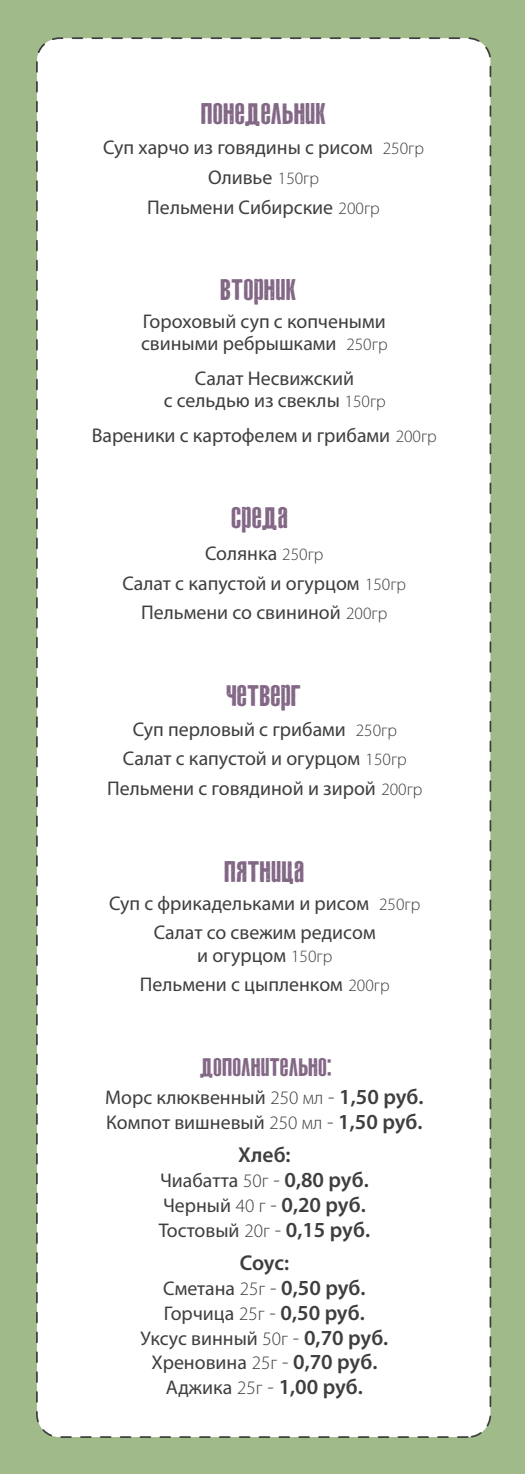
<style>
.page{position:relative;width:525px;height:1474px;background:#fff}
.page>*{position:absolute;margin:0;border:0;box-sizing:border-box;transform-origin:0 0}
.t1{font:700 34.65px "ASPHALTICGRAINRUSBYLYAJKA";letter-spacing:.025em;color:#826685}
.t2{font:700 29.75px "ASPHALTICGRAINRUSBYLYAJKA";letter-spacing:.025em;color:#826685}
.t3{font:600 21.53px/24.8px "Myriad Pro";color:#3e3e3f;text-align:center}
.t4{font:19.78px/29.8px "Myriad Pro";color:#3e3e3f;text-align:center}
.s1{font-weight:300;font-size:17.32px}
.s2{font-weight:300;font-size:19.07px}
.s3{font-weight:300;font-size:21.53px}
.s4{font-weight:600;font-size:21.53px}
.s5{font-weight:400;font-size:19.78px}
.s6{font-weight:300}
</style>
<div class="page">
<div style="left:0;top:0;width:525px;height:1473px;background:#a1ba8a"></div>
<div style="left:37px;top:38px;width:453px;height:1398px;background:#fff;border-radius:23px"></div>
<h1 class="t1" style="left:201px;top:89px;width:126px">понедельник</h1>
<p class="t4" style="left:103px;top:133px;width:322px">Суп харчо из говядины с рисом <span class="s1">250гр<br></span>Оливье <span class="s1">150гр<br></span>Пельмени Сибирские <span class="s1">200гр</span></p>
<h1 class="t1" style="left:220px;top:266px;width:77px">вторник</h1>
<p class="t4" style="left:141px;top:310px;width:248px;line-height:22.4px;text-align:left">Гороховый суп с копчеными свиными ребрышками <span class="s1">250гр</span></p>
<p class="t4" style="left:164px;top:367px;width:224px;line-height:22.4px">Салат Несвижский<br>с сельдью из свеклы <span class="s1">150гр</span></p>
<p class="t4" style="left:92px;top:420px;width:347px">Вареники с картофелем и грибами <span class="s1">200гр</span></p>
<h1 class="t1" style="left:232px;top:494px;width:57px">среда</h1>
<p class="t4" style="left:122px;top:538px;width:285px">Солянка <span class="s1">250гр<br></span>Салат с капустой и огурцом <span class="s1">150гр<br></span>Пельмени со свининой <span class="s1">200гр</span></p>
<h1 class="t1" style="left:226px;top:671px;width:76px">четверг</h1>
<p class="t4" style="left:107px;top:713px;width:317px">Суп перловый с грибами <span class="s1">250гр<br></span>Салат с капустой и огурцом <span class="s1">150гр<br></span>Пельмени с говядиной и зирой <span class="s1">200гр</span></p>
<h1 class="t1" style="left:225px;top:847px;width:81px">пятница</h1>
<p class="t4" style="left:109px;top:887px;width:313px">Суп с фрикадельками и рисом <span class="s1">250гр<br></span>Салат со свежим редисом</p>
<p class="t4" style="left:140px;top:939px;width:251px">и огурцом <span class="s1">150гр<br></span>Пельмени с цыпленком <span class="s1">200гр</span></p>
<h2 class="t2" style="left:200px;top:1045px;width:132px">дополнительно:</h2>
<p class="t4" style="left:105px;top:1084px;width:320px;line-height:24.8px;text-align:left">Морс клюквенный <span class="s2">250 мл</span> <span class="s3">-</span> <span class="s4">1,50 руб.<br></span>Компот вишневый <span class="s2">250 мл</span> <span class="s3">-</span> <span class="s4">1,50 руб.</span></p>
<p class="t3" style="left:238px;top:1142px;width:54px">Хлеб:</p>
<p class="t4" style="left:160px;top:1165px;width:210px">Чиабатта <span class="s2">50г</span> <span class="s3">-</span> <span class="s4">0,80 руб.</span></p>
<p class="t3" style="left:163px;top:1192px;width:204px"><span class="s5">Черный</span> <span class="s2">40 г</span> <span class="s6">-</span> 0,20 руб.</p>
<p class="t4" style="left:159px;top:1214px;width:213px">Тостовый <span class="s2">20г</span> <span class="s3">-</span> <span class="s4">0,15 руб.</span></p>
<p class="t3" style="left:163px;top:1250px;width:204px">Соус:<br><span class="s5">Сметана</span> <span class="s2">25г</span> <span class="s6">-</span> 0,50 руб.<br><span class="s5">Горчица</span> <span class="s2">25г</span> <span class="s6">-</span> 0,50 руб.</p>
<p class="t4" style="left:140px;top:1325px;width:249px;line-height:24.8px">Уксус винный <span class="s2">50г</span> <span class="s3">-</span> <span class="s4">0,70 руб.<br></span>Хреновина <span class="s2">25г</span> <span class="s3">-</span> <span class="s4">0,70 руб.</span></p>
<p class="t3" style="left:166px;top:1374px;width:199px"><span class="s5">Аджика</span> <span class="s2">25г</span> <span class="s6">-</span> 1,00 руб.</p>
</div>
